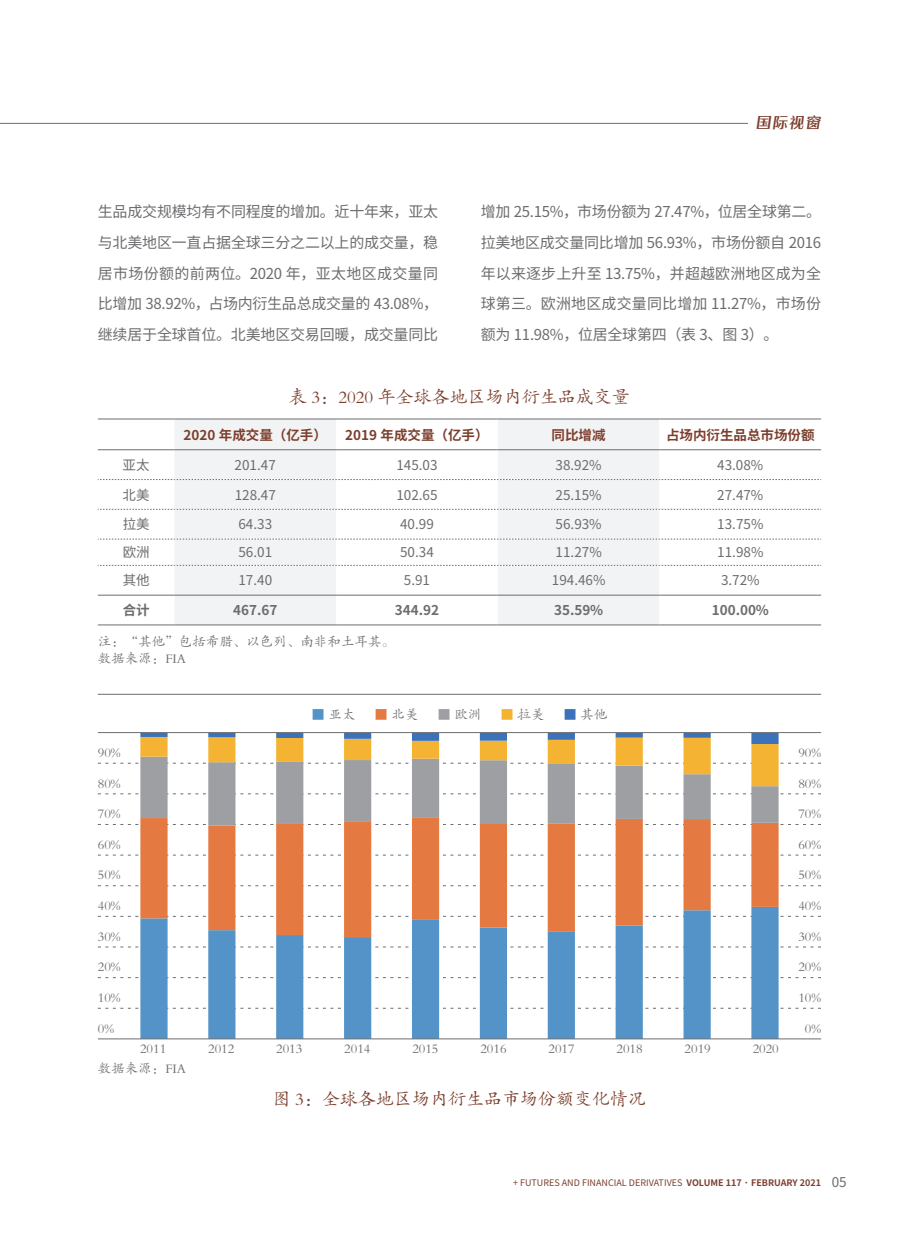
<style>
.page{position:relative;width:919px;height:1238px;background:#fff}
.page>*{position:absolute;margin:0;border:0;box-sizing:border-box;transform-origin:0 0}
.t1{font:18px "FZKTK GBK1 0";color:#7c3f2d}
.t2{font:15px/30.6px "Source Han Sans CN";letter-spacing:-.015em;color:#6c6d70;text-align:justify}
.t3{font:15px "FZYASHS ZHONG GB1 0";color:#7c3f2d}
.t4{font:13.5px/16.2px "FZKTK GBK1 0";color:#6c6d70}
.t5{font:13.5px "Source Han Sans CN";color:#6c6d70}
.t6{font:700 13.5px "Source Han Sans CN";color:#7c3f2d}
.t7{font:700 13.5px "Source Han Sans CN";color:#6c6d70}
.t8{font:9px "Source Han Sans CN";color:#7c3f2d}
.s1{color:#5393c7}
.s2{color:#e47a41}
.s3{color:#9d9fa2}
.s4{color:#f5b334}
.s5{color:#3c72b9}
.s6{font-weight:700}
.s7{font-size:13.5px;color:#6c6d70}
</style>
<div class="page">
<hr style="left:0;top:123px;width:812px;height:1px;background:#6c6d70">
<div style="left:748px;top:115px;width:73px;height:17px;background:#fff"></div>
<svg style="left:98px;top:854px;width:723px;height:1px"></svg>
<svg style="left:98px;top:885px;width:723px;height:1px"></svg>
<svg style="left:98px;top:916px;width:723px;height:1px"></svg>
<svg style="left:98px;top:946px;width:723px;height:1px"></svg>
<svg style="left:98px;top:977px;width:723px;height:1px"></svg>
<svg style="left:98px;top:1007px;width:723px;height:1px"></svg>
<div style="left:174px;top:419px;width:162px;height:205px;background:#f2f3f4"></div>
<svg style="left:336px;top:419px;width:485px;height:205px"></svg>
<hr style="left:98px;top:624px;width:76px;height:1px;background:#6c6d70">
<hr style="left:174px;top:624px;width:162px;height:1px;background:#6c6d70">
<hr style="left:336px;top:624px;width:161px;height:1px;background:#6c6d70">
<hr style="left:497px;top:624px;width:162px;height:1px;background:#6c6d70">
<hr style="left:659px;top:624px;width:162px;height:1px;background:#6c6d70">
<hr style="left:98px;top:595px;width:76px;height:1px;background:#6c6d70">
<hr style="left:174px;top:595px;width:162px;height:1px;background:#6c6d70">
<hr style="left:336px;top:595px;width:161px;height:1px;background:#6c6d70">
<hr style="left:497px;top:595px;width:162px;height:1px;background:#6c6d70">
<hr style="left:659px;top:595px;width:162px;height:1px;background:#6c6d70">
<hr style="left:98px;top:418px;width:76px;height:1px;background:#6c6d70">
<hr style="left:174px;top:418px;width:162px;height:1px;background:#6c6d70">
<hr style="left:336px;top:418px;width:161px;height:1px;background:#6c6d70">
<hr style="left:497px;top:418px;width:162px;height:1px;background:#6c6d70">
<hr style="left:659px;top:418px;width:162px;height:1px;background:#6c6d70">
<hr style="left:98px;top:449px;width:76px;height:1px;background:#6c6d70">
<hr style="left:174px;top:449px;width:162px;height:1px;background:#6c6d70">
<hr style="left:336px;top:449px;width:161px;height:1px;background:#6c6d70">
<hr style="left:497px;top:449px;width:162px;height:1px;background:#6c6d70">
<hr style="left:659px;top:449px;width:162px;height:1px;background:#6c6d70">
<svg style="left:98px;top:479px;width:723px;height:1px"></svg>
<svg style="left:98px;top:509px;width:723px;height:1px"></svg>
<svg style="left:98px;top:539px;width:723px;height:1px"></svg>
<svg style="left:98px;top:565px;width:723px;height:1px"></svg>
<svg style="left:140px;top:937px;width:638px;height:101px"></svg>
<svg style="left:140px;top:825px;width:638px;height:112px"></svg>
<svg style="left:98px;top:733px;width:723px;height:92px"></svg>
<hr style="left:98px;top:732px;width:723px;height:1px;background:#6c6d70">
<hr style="left:98px;top:694px;width:723px;height:1px;background:#6c6d70">
<hr style="left:98px;top:1038px;width:723px;height:1px;background:#6c6d70">
<p class="t3" style="left:755px;top:114px;width:68px">国际视窗</p>
<p class="t2" style="left:98px;top:197px;width:342px">生品成交规模均有不同程度的增加。近十年来，亚太与北美地区一直占据全球三分之二以上的成交量，稳居市场份额的前两位。2020 年，亚太地区成交量同比增加 38.92%，占场内衍生品总成交量的 43.08%，继续居于全球首位。北美地区交易回暖，成交量同比</p>
<p class="t2" style="left:480px;top:197px;width:342px">增加 25.15%，市场份额为 27.47%，位居全球第二。拉美地区成交量同比增加 56.93%，市场份额自 2016年以来逐步上升至 13.75%，并超越欧洲地区成为全球第三。欧洲地区成交量同比增加 11.27%，市场份额为 11.98%，位居全球第四（表 3、图 3）。</p>
<p class="t1" style="left:289px;top:388px;width:342px">表 3：2020 年全球各地区场内衍生品成交量</p>
<p class="t6" style="left:184px;top:427px;width:145px">2020 年成交量（亿手）</p>
<p class="t6" style="left:345px;top:427px;width:145px">2019 年成交量（亿手）</p>
<p class="t6" style="left:551px;top:427px;width:55px">同比增减</p>
<p class="t6" style="left:666px;top:427px;width:150px">占场内衍生品总市场份额</p>
<p class="t5" style="left:123px;top:457px;width:28px">亚太</p>
<p class="t5" style="left:235px;top:457px;width:43px">201.47</p>
<p class="t5" style="left:396px;top:457px;width:43px">145.03</p>
<p class="t5" style="left:555px;top:457px;width:48px">38.92%</p>
<p class="t5" style="left:717px;top:457px;width:48px">43.08%</p>
<p class="t5" style="left:123px;top:487px;width:28px">北美</p>
<p class="t5" style="left:235px;top:487px;width:43px">128.47</p>
<p class="t5" style="left:396px;top:487px;width:43px">102.65</p>
<p class="t5" style="left:555px;top:487px;width:48px">25.15%</p>
<p class="t5" style="left:717px;top:487px;width:48px">27.47%</p>
<p class="t5" style="left:123px;top:517px;width:28px">拉美</p>
<p class="t5" style="left:238px;top:517px;width:35px">64.33</p>
<p class="t5" style="left:400px;top:517px;width:35px">40.99</p>
<p class="t5" style="left:555px;top:517px;width:48px">56.93%</p>
<p class="t5" style="left:717px;top:517px;width:48px">13.75%</p>
<p class="t5" style="left:123px;top:545px;width:28px">欧洲</p>
<p class="t5" style="left:238px;top:545px;width:35px">56.01</p>
<p class="t5" style="left:400px;top:545px;width:35px">50.34</p>
<p class="t5" style="left:555px;top:545px;width:48px">11.27%</p>
<p class="t5" style="left:717px;top:545px;width:48px">11.98%</p>
<p class="t5" style="left:123px;top:573px;width:28px">其他</p>
<p class="t5" style="left:238px;top:573px;width:35px">17.40</p>
<p class="t5" style="left:404px;top:573px;width:28px">5.91</p>
<p class="t5" style="left:552px;top:573px;width:55px">194.46%</p>
<p class="t5" style="left:721px;top:573px;width:40px">3.72%</p>
<p class="t7" style="left:123px;top:602px;width:28px">合计</p>
<p class="t7" style="left:233px;top:602px;width:46px">467.67</p>
<p class="t7" style="left:395px;top:602px;width:46px">344.92</p>
<p class="t7" style="left:554px;top:602px;width:51px">35.59%</p>
<p class="t7" style="left:711px;top:602px;width:59px">100.00%</p>
<p class="t4" style="left:98px;top:634px;width:298px">注：“其他”包括希腊、以色列、南非和土耳其。数据来源：FIA</p>
<p class="t4" style="left:98px;top:744px;width:24px">90%</p>
<p class="t4" style="left:98px;top:775px;width:24px">80%</p>
<p class="t4" style="left:98px;top:805px;width:24px">70%</p>
<p class="t4" style="left:98px;top:836px;width:24px">60%</p>
<p class="t4" style="left:98px;top:867px;width:24px">50%</p>
<p class="t4" style="left:98px;top:897px;width:24px">40%</p>
<p class="t4" style="left:98px;top:928px;width:24px">30%</p>
<p class="t4" style="left:98px;top:958px;width:24px">20%</p>
<p class="t4" style="left:98px;top:989px;width:24px">10%</p>
<p class="t4" style="left:98px;top:1020px;width:18px">0%</p>
<p class="t4" style="left:311px;top:706px;width:46px"><span class="s1">■</span> 亚太</p>
<p class="t4" style="left:374px;top:706px;width:46px"><span class="s2">■</span> 北美</p>
<p class="t4" style="left:437px;top:706px;width:46px"><span class="s3">■</span> 欧洲</p>
<p class="t4" style="left:500px;top:706px;width:46px"><span class="s4">■</span> 拉美</p>
<p class="t4" style="left:563px;top:706px;width:46px"><span class="s5">■</span> 其他</p>
<p class="t4" style="left:140px;top:1040px;width:28px">2011</p>
<p class="t4" style="left:208px;top:1040px;width:28px">2012</p>
<p class="t4" style="left:276px;top:1040px;width:28px">2013</p>
<p class="t4" style="left:344px;top:1040px;width:28px">2014</p>
<p class="t4" style="left:412px;top:1040px;width:28px">2015</p>
<p class="t4" style="left:480px;top:1040px;width:28px">2016</p>
<p class="t4" style="left:548px;top:1040px;width:28px">2017</p>
<p class="t4" style="left:616px;top:1040px;width:28px">2018</p>
<p class="t4" style="left:684px;top:1040px;width:28px">2019</p>
<p class="t4" style="left:752px;top:1040px;width:28px">2020</p>
<p class="t4" style="left:98px;top:1060px;width:90px">数据来源：FIA</p>
<p class="t1" style="left:273px;top:1088px;width:375px">图 3：全球各地区场内衍生品市场份额变化情况</p>
<p class="t4" style="left:798px;top:744px;width:24px">90%</p>
<p class="t4" style="left:798px;top:775px;width:24px">80%</p>
<p class="t4" style="left:798px;top:805px;width:24px">70%</p>
<p class="t4" style="left:798px;top:836px;width:24px">60%</p>
<p class="t4" style="left:798px;top:867px;width:24px">50%</p>
<p class="t4" style="left:798px;top:897px;width:24px">40%</p>
<p class="t4" style="left:798px;top:928px;width:24px">30%</p>
<p class="t4" style="left:798px;top:958px;width:24px">20%</p>
<p class="t4" style="left:798px;top:989px;width:24px">10%</p>
<p class="t4" style="left:804px;top:1020px;width:18px">0%</p>
<p class="t8" style="left:513px;top:1177px;width:335px">+ FUTURES AND FINANCIAL DERIVATIVES <span class="s6">VOLUME 117 · FEBRUARY 2021</span> <span class="s7">05</span></p>
</div>
